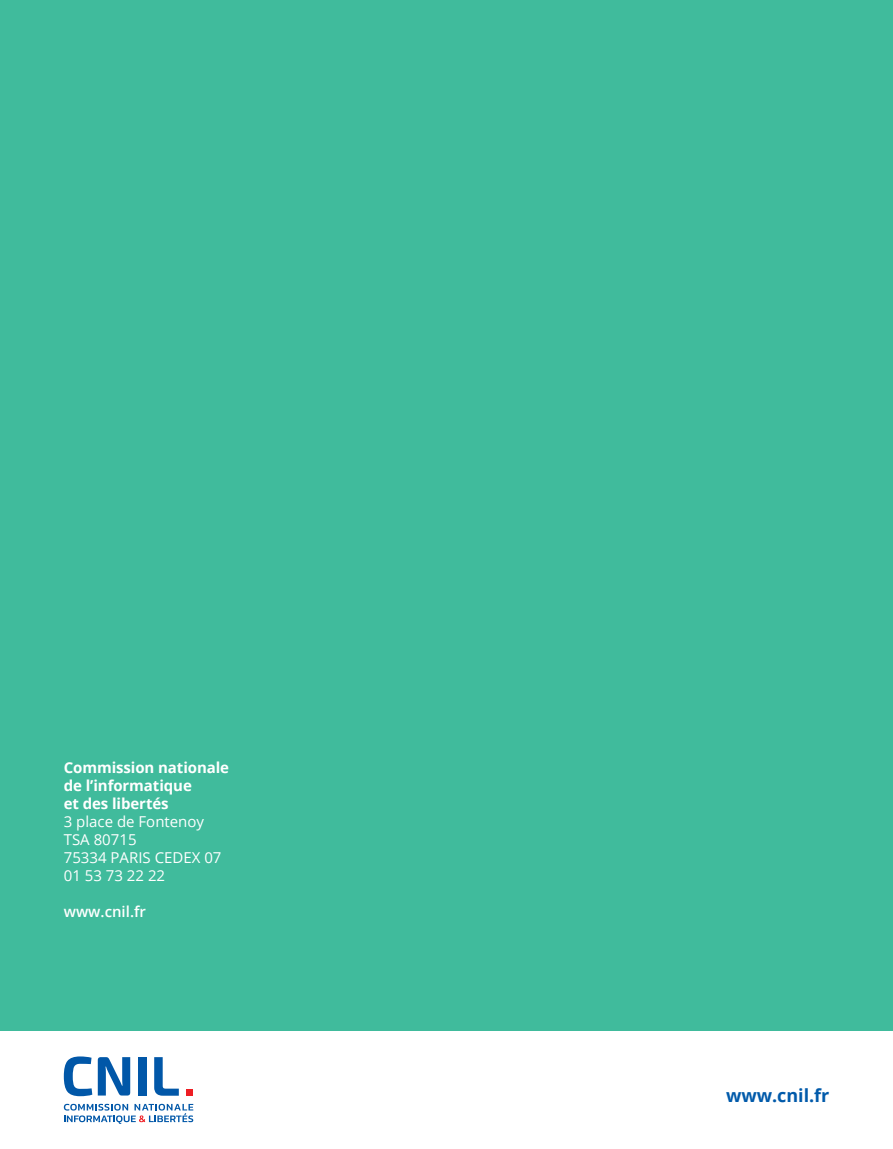
<style>
.page{position:relative;width:893px;height:1149px;background:#fff}
.page>*{position:absolute;margin:0;border:0;box-sizing:border-box;transform-origin:0 0}
.t1{font:700 18px "Open Sans";letter-spacing:-.005em;color:#015aaa}
.t2{font:15px/18px "Open Sans";color:#fff}
.t3{font:700 15px/18px "Open Sans";letter-spacing:-.005em;color:#fff}
.t4{font:600 15px "Open Sans";color:#fff}
</style>
<div class="page">
<div style="left:0;top:0;width:893px;height:1030px;background:#40bb9c"></div>
<svg style="left:64px;top:1103px;width:129px;height:20px"></svg>
<div style="left:186px;top:1088px;width:7px;height:7px;background:#ee1d23"></div>
<svg style="left:64px;top:1056px;width:28px;height:39px"></svg>
<svg style="left:98px;top:1057px;width:32px;height:38px"></svg>
<div style="left:138px;top:1056px;width:9px;height:39px;background:#0157a8"></div>
<svg style="left:154px;top:1057px;width:25px;height:38px"></svg>
<p class="t3" style="left:64px;top:759px;width:167px">Commission nationale de l’informatique<br>et des libertés</p>
<p class="t2" style="left:64px;top:813px;width:159px">3 place de Fontenoy<br>TSA 80715<br>75334 PARIS CEDEX 07<br>01 53 73 22 22</p>
<p class="t4" style="left:64px;top:902px;width:84px">www.cnil.fr</p>
<p class="t1" style="left:726px;top:1088px;width:104px">www.cnil.fr</p>
</div>
